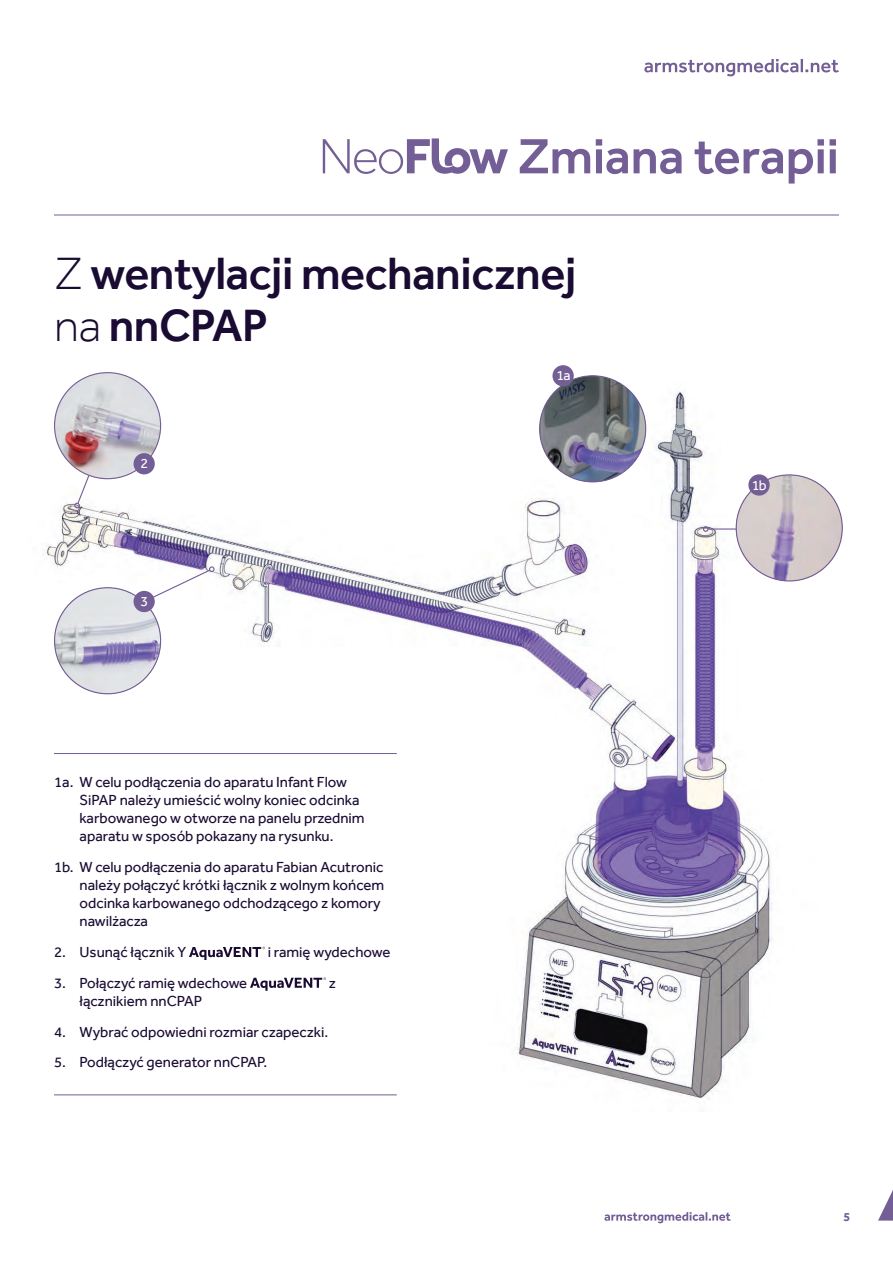
<style>
.page{position:relative;width:893px;height:1263px;background:#fff}
.page>*{position:absolute;margin:0;border:0;box-sizing:border-box;transform-origin:0 0}
.t1{font:500 51.15px "Effra";letter-spacing:-.005em;color:#745e96}
.t2{font:500 46.5px/51.9px "Effra";letter-spacing:-.01em;color:#190b32}
.t3{font:15px/18px "Effra";color:#190b32}
.t4{font:14.25px "Effra";color:#fff}
.t5{font:700 12.6px "Effra";color:#745e96}
.s1{font-weight:300}
</style>
<div class="page">
<svg style="left:604px;top:1212px;width:127px;height:11px"></svg>
<svg style="left:878px;top:1190px;width:15px;height:30px"></svg>
<img style="left:43px;top:384px;width:800px;height:720px">
<hr style="left:54px;top:753px;width:343px;height:1px;background:#745e96">
<svg style="left:189px;top:946px;width:76px;height:14px"></svg>
<svg style="left:250px;top:977px;width:76px;height:14px"></svg>
<hr style="left:54px;top:1094px;width:343px;height:1px;background:#745e96">
<img style="left:736px;top:475px;width:106px;height:106px;border-radius:53px">
<img style="left:55px;top:588px;width:106px;height:106px;border-radius:53px">
<img style="left:540px;top:376px;width:106px;height:106px;border-radius:53px">
<div style="left:134px;top:591px;width:21px;height:21px;background:#745e96;border-radius:50%"></div>
<div style="left:748px;top:474px;width:22px;height:22px;background:#745e96;border-radius:50%"></div>
<div style="left:552px;top:365px;width:22px;height:21px;background:#745e96;border-radius:50%"></div>
<img style="left:55px;top:373px;width:106px;height:106px;border-radius:53px">
<svg style="left:74px;top:474px;width:16px;height:34px"></svg>
<hr style="left:708px;top:528px;width:28px;height:2px;background:#745e96">
<svg style="left:703px;top:526px;width:5px;height:6px"></svg>
<svg style="left:150px;top:566px;width:65px;height:33px"></svg>
<div style="left:134px;top:453px;width:21px;height:21px;background:#745e96;border-radius:50%"></div>
<hr style="left:54px;top:215px;width:785px;height:1px;background:#745e96">
<svg style="left:644px;top:59px;width:195px;height:17px"></svg>
<svg style="left:323px;top:138px;width:185px;height:36px"></svg>
<h1 class="t1" style="left:517px;top:126px;width:323px">Zmiana terapii</h1>
<h2 class="t2" style="left:54px;top:247px;width:524px"><span class="s1">Z</span> wentylacji mechanicznej <span class="s1">na</span> nnCPAP</h2>
<p class="t4" style="left:141px;top:455px;width:9px">2</p>
<p class="t4" style="left:141px;top:593px;width:9px">3</p>
<p class="t3" style="left:80px;top:773px;width:287px;text-indent:-26px">1a. W celu podłączenia do aparatu Infant Flow SiPAP należy umieścić wolny koniec odcinka karbowanego w otworze na panelu przednim aparatu w sposób pokazany na rysunku.</p>
<p class="t3" style="left:80px;top:858px;width:306px;text-indent:-26px">1b. W celu podłączenia do aparatu Fabian Acutronic należy połączyć krótki łącznik z wolnym końcem odcinka karbowanego odchodzącego z komory nawilżacza</p>
<p class="t3" style="left:54px;top:943px;width:134px">2. Usunąć łącznik Y</p>
<p class="t3" style="left:268px;top:943px;width:124px">i ramię wydechowe</p>
<p class="t3" style="left:54px;top:973px;width:195px">3. Połączyć ramię wdechowe</p>
<p class="t3" style="left:329px;top:973px;width:9px">z</p>
<p class="t3" style="left:80px;top:991px;width:124px">łącznikiem nnCPAP</p>
<p class="t3" style="left:54px;top:1022px;width:276px">4. Wybrać odpowiedni rozmiar czapeczki.</p>
<p class="t3" style="left:54px;top:1053px;width:215px">5. Podłączyć generator nnCPAP.</p>
<p class="t4" style="left:556px;top:367px;width:16px">1a</p>
<p class="t4" style="left:752px;top:476px;width:16px">1b</p>
<p class="t5" style="left:843px;top:1209px;width:8px">5</p>
</div>
